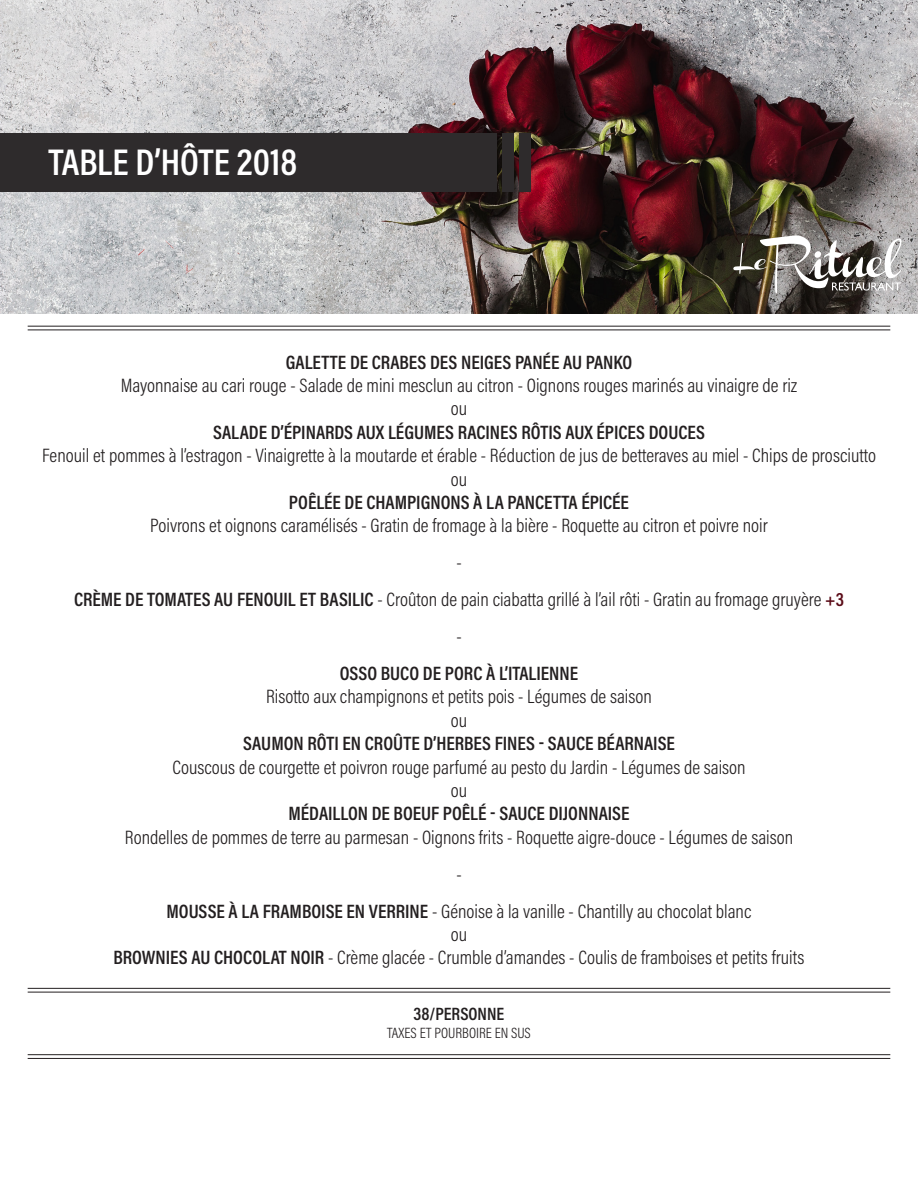
<style>
.page{position:relative;width:918px;height:1188px;background:#fff}
.page>*{position:absolute;margin:0;border:0;box-sizing:border-box;transform-origin:0 0}
.NAME_LASTNAME{font:600 37.5px "Acumin Pro Cond";color:#fff}
.t1{font:300 19.5px "Acumin Pro Cond";color:#231f20}
.t2{font:600 19.5px "Acumin Pro Cond";color:#231f20}
.t3{font:600 18px "Acumin Pro Cond";color:#231f20}
.t4{font:300 15px "Acumin Pro Cond";color:#231f20}
.s1{font-weight:600}
.s2{font-weight:600;color:#5a0b17}
</style>
<div class="page">
<img style="left:0;top:0;width:918px;height:313px">
<hr style="left:28px;top:326px;width:862px;height:1px;background:#231f20">
<hr style="left:28px;top:330px;width:862px;height:1px;background:#231f20">
<div style="left:0;top:134px;width:496px;height:58px;background:#2e2b2c"></div>
<div style="left:502px;top:134px;width:12px;height:58px;background:#2e2b2c"></div>
<div style="left:519px;top:134px;width:12px;height:58px;background:#2e2b2c"></div>
<hr style="left:28px;top:1054px;width:862px;height:1px;background:#231f20">
<hr style="left:28px;top:1058px;width:862px;height:1px;background:#231f20">
<hr style="left:28px;top:988px;width:862px;height:1px;background:#231f20">
<hr style="left:28px;top:992px;width:862px;height:1px;background:#231f20">
<svg style="left:733px;top:235px;width:169px;height:58px"></svg>
<p class="NAME_LASTNAME" style="left:49px;top:138px;width:250px">TABLE D’HÔTE 2018</p>
<p class="t2" style="left:286px;top:349px;width:348px">GALETTE DE CRABES DES NEIGES PANÉE AU PANKO</p>
<p class="t1" style="left:121px;top:373px;width:678px">Mayonnaise au cari rouge - Salade de mini mesclun au citron - Oignons rouges marinés au vinaigre de riz</p>
<p class="t1" style="left:451px;top:396px;width:18px">ou</p>
<p class="t2" style="left:213px;top:419px;width:493px">SALADE D’ÉPINARDS AUX LÉGUMES RACINES RÔTIS AUX ÉPICES DOUCES</p>
<p class="t1" style="left:42px;top:443px;width:835px">Fenouil et pommes à l’estragon - Vinaigrette à la moutarde et érable - Réduction de jus de betteraves au miel - Chips de prosciutto</p>
<p class="t1" style="left:451px;top:466px;width:18px">ou</p>
<p class="t2" style="left:289px;top:489px;width:342px">POÊLÉE DE CHAMPIGNONS À LA PANCETTA ÉPICÉE</p>
<p class="t1" style="left:150px;top:513px;width:619px">Poivrons et oignons caramélisés - Gratin de fromage à la bière - Roquette au citron et poivre noir</p>
<p class="t1" style="left:456px;top:550px;width:7px">-</p>
<p class="t1" style="left:74px;top:587px;width:771px"><span class="s1">CRÈME DE TOMATES AU FENOUIL ET BASILIC</span> - Croûton de pain ciabatta grillé à l’ail rôti - Gratin au fromage gruyère <span class="s2">+3</span></p>
<p class="t1" style="left:456px;top:624px;width:7px">-</p>
<p class="t2" style="left:340px;top:660px;width:240px">OSSO BUCO DE PORC À L’ITALIENNE</p>
<p class="t1" style="left:266px;top:684px;width:387px">Risotto aux champignons et petits pois - Légumes de saison</p>
<p class="t1" style="left:451px;top:708px;width:18px">ou</p>
<p class="t2" style="left:243px;top:731px;width:433px">SAUMON RÔTI EN CROÛTE D’HERBES FINES - SAUCE BÉARNAISE</p>
<p class="t1" style="left:172px;top:754px;width:575px">Couscous de courgette et poivron rouge parfumé au pesto du Jardin - Légumes de saison</p>
<p class="t1" style="left:451px;top:778px;width:18px">ou</p>
<p class="t2" style="left:289px;top:801px;width:342px">MÉDAILLON DE BOEUF POÊLÉ - SAUCE DIJONNAISE</p>
<p class="t1" style="left:125px;top:825px;width:670px">Rondelles de pommes de terre au parmesan - Oignons frits - Roquette aigre-douce - Légumes de saison</p>
<p class="t1" style="left:456px;top:862px;width:7px">-</p>
<p class="t1" style="left:166px;top:898px;width:587px"><span class="s1">MOUSSE À LA FRAMBOISE EN VERRINE</span> - Génoise à la vanille - Chantilly au chocolat blanc</p>
<p class="t1" style="left:451px;top:922px;width:18px">ou</p>
<p class="t1" style="left:113px;top:945px;width:693px"><span class="s1">BROWNIES AU CHOCOLAT NOIR</span> - Crème glacée - Crumble d’amandes - Coulis de framboises et petits fruits</p>
<p class="t3" style="left:414px;top:1002px;width:92px">38/PERSONNE</p>
<p class="t4" style="left:387px;top:1023px;width:145px">TAXES ET POURBOIRE EN SUS</p>
</div>
